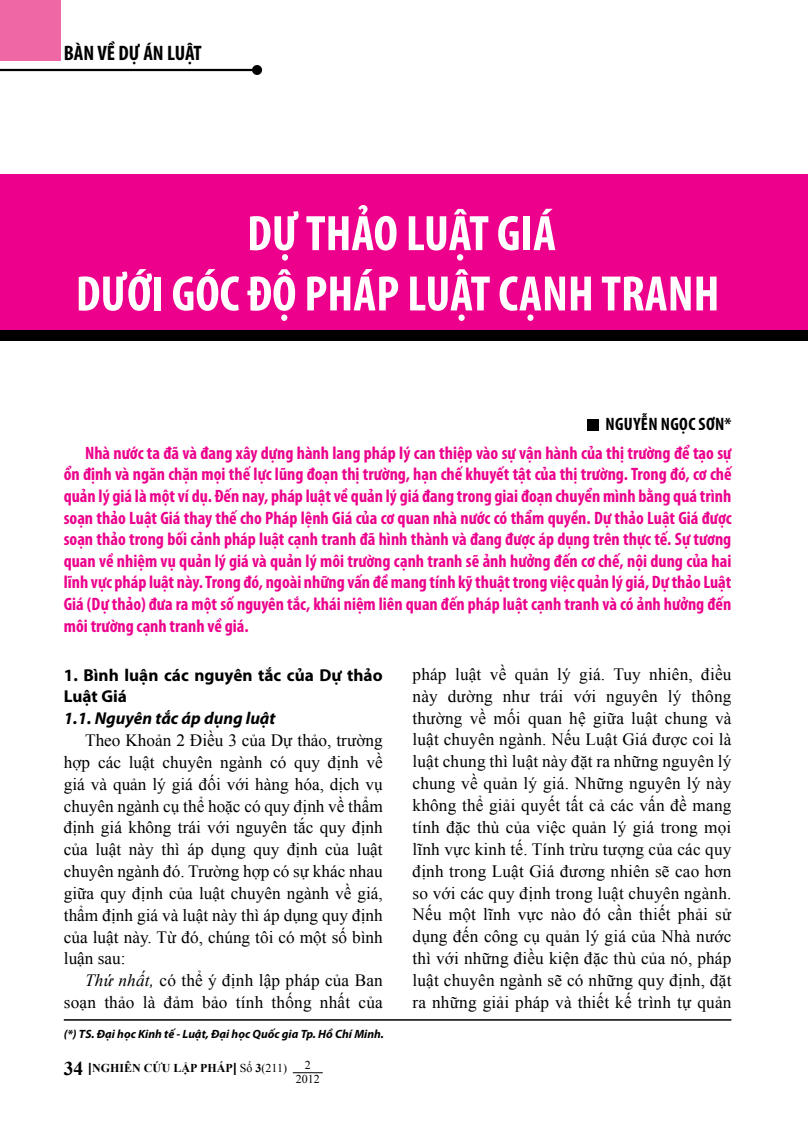
<style>
.page{position:relative;width:808px;height:1127px;background:#fff}
.page>*{position:absolute;margin:0;border:0;box-sizing:border-box;transform-origin:0 0}
.t1{font:700 condensed 50.25px/60.3px "Myriad Pro";color:#fff;text-align:center}
.t2{font:700 condensed 21px "Myriad Pro";color:#000}
.t3{font:700 condensed 18px/21.6px "Myriad Pro";color:#ec008c;text-align:justify}
.t4{font:700 condensed 18px "Myriad Pro";color:#000}
.t5{font:17.25px/21.9px "Times New Roman";letter-spacing:.01em;color:#000;text-align:justify}
.t6{font:700 17.25px/21.8px "Myriad Pro";color:#000}
.t7{font:italic 700 17.25px "Myriad Pro";color:#000}
.t8{font:italic 700 12px "Myriad Pro";color:#000}
.t9{font:700 12px "Times New Roman";color:#000}
.t10{font:12px/14.4px "Times New Roman";color:#000;text-align:center}
.s1{font-style:italic}
.s2{font-size:19.5px}
.s3{font-family:"Myriad Pro";font-weight:400;font-size:18px}
.s4{font-weight:400}
</style>
<div class="page">
<hr style="left:293px;top:1072px;width:30px;height:1px;background:#000">
<hr style="left:0;top:69px;width:257px;height:2px;background:#000">
<div style="left:252px;top:65px;width:10px;height:10px;background:#000;border-radius:50%"></div>
<div style="left:0;top:0;width:60px;height:60px;background:#f067a6"></div>
<div style="left:0;top:185px;width:808px;height:155px;background:#000"></div>
<div style="left:0;top:174px;width:808px;height:156px;background:#ec008c"></div>
<div style="left:587px;top:419px;width:11px;height:11px;background:#000"></div>
<hr style="left:64px;top:1019px;width:667px;height:1px;background:#000">
<p class="t2" style="left:64px;top:40px;width:140px">BÀN VỀ DỰ ÁN LUẬT</p>
<h1 class="t1" style="left:76px;top:202px;width:645px">DỰ THẢO LUẬT GIÁ<br>DƯỚI GÓC ĐỘ PHÁP LUẬT CẠNH TRANH</h1>
<p class="t4" style="left:605px;top:413px;width:127px">Nguyễn Ngọc Sơn*</p>
<p class="t3" style="left:64px;top:441px;width:669px;text-indent:21px">Nhà nước ta đã và đang xây dựng hành lang pháp lý can thiệp vào sự vận hành của thị trường để tạo sự ổn định và ngăn chặn mọi thế lực lũng đoạn thị trường, hạn chế khuyết tật của thị trường. Trong đó, cơ chế quản lý giá là một ví dụ. Đến nay, pháp luật về quản lý giá đang trong giai đoạn chuyển mình bằng quá trình soạn thảo Luật Giá thay thế cho Pháp lệnh Giá của cơ quan nhà nước có thẩm quyền. Dự thảo Luật Giá được soạn thảo trong bối cảnh pháp luật cạnh tranh đã hình thành và đang được áp dụng trên thực tế. Sự tương quan về nhiệm vụ quản lý giá và quản lý môi trường cạnh tranh sẽ ảnh hưởng đến cơ chế, nội dung của hai lĩnh vực pháp luật này. Trong đó, ngoài những vấn đề mang tính kỹ thuật trong việc quản lý giá, Dự thảo Luật Giá (Dự thảo) đưa ra một số nguyên tắc, khái niệm liên quan đến pháp luật cạnh tranh và có ảnh hưởng đến môi trường cạnh tranh về giá.</p>
<p class="t6" style="left:64px;top:663px;width:320px">1. Bình luận các nguyên tắc của Dự thảo<br>Luật Giá</p>
<p class="t7" style="left:64px;top:707px;width:214px">1.1. Nguyên tắc áp dụng luật</p>
<p class="t5" style="left:64px;top:729px;width:320px;text-indent:21px">Theo Khoản 2 Điều 3 của Dự thảo, trường hợp các luật chuyên ngành có quy định về giá và quản lý giá đối với hàng hóa, dịch vụ chuyên ngành cụ thể hoặc có quy định về thẩm định giá không trái với nguyên tắc quy định của luật này thì áp dụng quy định của luật chuyên ngành đó. Trường hợp có sự khác nhau giữa quy định của luật chuyên ngành về giá, thẩm định giá và luật này thì áp dụng quy định của luật này. Từ đó, chúng tôi có một số bình luận sau:</p>
<p class="t5" style="left:64px;top:969px;width:320px;text-align:right"><span class="s1">Thứ nhất,</span> có thể ý định lập pháp của Ban soạn thảo là đảm bảo tính thống nhất của</p>
<p class="t8" style="left:64px;top:1026px;width:322px">(*) TS. Đại học Kinh tế - Luật, Đại học Quốc gia Tp. Hồ Chí Minh.</p>
<p class="t9" style="left:64px;top:1060px;width:225px"><span class="s2">34</span> <span class="s3">I</span>NGHIÊN CỨU LẬP PHÁP<span class="s3">I</span> <span class="s4">Số</span> 3<span class="s4">(211)</span></p>
<p class="t10" style="left:296px;top:1057px;width:25px">2<br>2012</p>
<p class="t5" style="left:412px;top:663px;width:320px">pháp luật về quản lý giá. Tuy nhiên, điều này dường như trái với nguyên lý thông thường về mối quan hệ giữa luật chung và luật chuyên ngành. Nếu Luật Giá được coi là luật chung thì luật này đặt ra những nguyên lý chung về quản lý giá. Những nguyên lý này không thể giải quyết tất cả các vấn đề mang tính đặc thù của việc quản lý giá trong mọi lĩnh vực kinh tế. Tính trừu tượng của các quy định trong Luật Giá đương nhiên sẽ cao hơn so với các quy định trong luật chuyên ngành.<br>Nếu một lĩnh vực nào đó cần thiết phải sử dụng đến công cụ quản lý giá của Nhà nước thì với những điều kiện đặc thù của nó, pháp luật chuyên ngành sẽ có những quy định, đặt ra những giải pháp và thiết kế trình tự quản</p>
</div>
